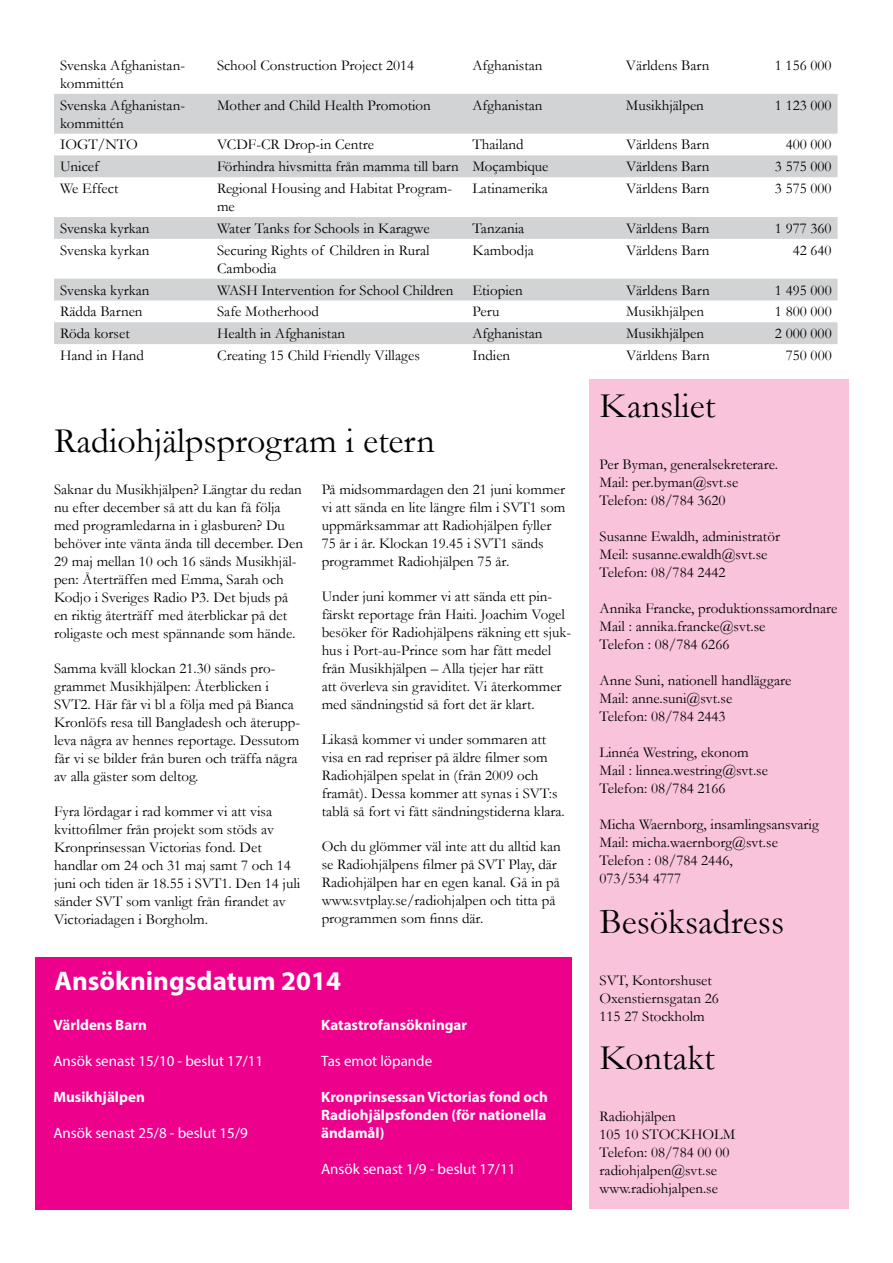
<style>
.page{position:relative;width:893px;height:1263px;background:#fff}
.page>*{position:absolute;margin:0;border:0;box-sizing:border-box;transform-origin:0 0}
.t1{font:36px "Garamond";color:#000}
.t2{font:700 27px "Myriad Pro";color:#fff}
.t3{font:15px/18px "Garamond";color:#000}
.t4{font:700 15px/18px "Myriad Pro";color:#fff;text-align:justify}
.t5{font:15px "Myriad Pro";color:#fff}
</style>
<div class="page">
<svg style="left:54px;top:94px;width:783px;height:250px"></svg>
<div style="left:589px;top:379px;width:260px;height:830px;background:#f8c3db"></div>
<div style="left:36px;top:957px;width:536px;height:253px;background:#ec008c"></div>
<p class="t3" style="left:60px;top:56px;width:127px">Svenska Afghanistan&shy;kommittén</p>
<p class="t3" style="left:217px;top:56px;width:199px">School Construction Project 2014</p>
<p class="t3" style="left:472px;top:56px;width:72px">Afghanistan</p>
<p class="t3" style="left:626px;top:56px;width:85px">Världens Barn</p>
<p class="t3" style="left:775px;top:56px;width:58px">1 156 000</p>
<p class="t3" style="left:60px;top:96px;width:127px">Svenska Afghanistan&shy;kommittén</p>
<p class="t3" style="left:217px;top:96px;width:215px">Mother and Child Health Promotion</p>
<p class="t3" style="left:472px;top:96px;width:72px">Afghanistan</p>
<p class="t3" style="left:626px;top:96px;width:79px">Musikhjälpen</p>
<p class="t3" style="left:775px;top:96px;width:58px">1 123 000</p>
<p class="t3" style="left:60px;top:135px;width:79px">IOGT/NTO</p>
<p class="t3" style="left:217px;top:135px;width:159px">VCDF-CR Drop-in Centre</p>
<p class="t3" style="left:472px;top:135px;width:53px">Thailand</p>
<p class="t3" style="left:626px;top:135px;width:85px">Världens Barn</p>
<p class="t3" style="left:786px;top:135px;width:47px">400 000</p>
<p class="t3" style="left:60px;top:157px;width:41px">Unicef</p>
<p class="t3" style="left:217px;top:157px;width:333px">Förhindra hivsmitta från mamma till barn Moçambique</p>
<p class="t3" style="left:626px;top:157px;width:85px">Världens Barn</p>
<p class="t3" style="left:775px;top:157px;width:58px">3 575 000</p>
<p class="t3" style="left:60px;top:179px;width:60px">We Effect</p>
<p class="t3" style="left:217px;top:179px;width:237px">Regional Housing and Habitat Program&shy;me</p>
<p class="t3" style="left:472px;top:179px;width:77px">Latinamerika</p>
<p class="t3" style="left:626px;top:179px;width:85px">Världens Barn</p>
<p class="t3" style="left:775px;top:179px;width:58px">3 575 000</p>
<p class="t3" style="left:60px;top:219px;width:91px">Svenska kyrkan</p>
<p class="t3" style="left:217px;top:219px;width:214px">Water Tanks for Schools in Karagwe</p>
<p class="t3" style="left:472px;top:219px;width:53px">Tanzania</p>
<p class="t3" style="left:626px;top:219px;width:85px">Världens Barn</p>
<p class="t3" style="left:775px;top:219px;width:58px">1 977 360</p>
<p class="t3" style="left:60px;top:241px;width:91px">Svenska kyrkan</p>
<p class="t3" style="left:217px;top:241px;width:214px">Securing Rights of Children in Rural<br>Cambodia</p>
<p class="t3" style="left:472px;top:241px;width:63px">Kambodja</p>
<p class="t3" style="left:626px;top:241px;width:85px">Världens Barn</p>
<p class="t3" style="left:793px;top:241px;width:40px">42 640</p>
<p class="t3" style="left:60px;top:280px;width:91px">Svenska kyrkan</p>
<p class="t3" style="left:217px;top:280px;width:238px">WASH Intervention for School Children</p>
<p class="t3" style="left:472px;top:280px;width:52px">Etiopien</p>
<p class="t3" style="left:626px;top:280px;width:85px">Världens Barn</p>
<p class="t3" style="left:775px;top:280px;width:58px">1 495 000</p>
<p class="t3" style="left:60px;top:302px;width:84px">Rädda Barnen</p>
<p class="t3" style="left:217px;top:302px;width:103px">Safe Motherhood</p>
<p class="t3" style="left:472px;top:302px;width:29px">Peru</p>
<p class="t3" style="left:626px;top:302px;width:79px">Musikhjälpen</p>
<p class="t3" style="left:775px;top:302px;width:58px">1 800 000</p>
<p class="t3" style="left:60px;top:324px;width:71px">Röda korset</p>
<p class="t3" style="left:217px;top:324px;width:129px">Health in Afghanistan</p>
<p class="t3" style="left:472px;top:324px;width:72px">Afghanistan</p>
<p class="t3" style="left:626px;top:324px;width:79px">Musikhjälpen</p>
<p class="t3" style="left:775px;top:324px;width:58px">2 000 000</p>
<p class="t3" style="left:60px;top:346px;width:85px">Hand in Hand</p>
<p class="t3" style="left:217px;top:346px;width:204px">Creating 15 Child Friendly Villages</p>
<p class="t3" style="left:472px;top:346px;width:39px">Indien</p>
<p class="t3" style="left:626px;top:346px;width:85px">Världens Barn</p>
<p class="t3" style="left:786px;top:346px;width:47px">750 000</p>
<h1 class="t1" style="left:600px;top:381px;width:117px">Kansliet</h1>
<h1 class="t1" style="left:54px;top:417px;width:382px">Radiohjälpsprogram i etern</h1>
<p class="t3" style="left:54px;top:480px;width:251px">Saknar du Musikhjälpen? Längtar du redan nu efter december så att du kan få följa med programledarna in i glasburen? Du behöver inte vänta ända till december. Den 29 maj mellan 10 och 16 sänds Musikhjäl&shy;pen: Återträffen med Emma, Sarah och Kodjo i Sveriges Radio P3. Det bjuds på en riktig återträff med återblickar på det roligaste och mest spännande som hände.</p>
<p class="t3" style="left:54px;top:659px;width:248px">Samma kväll klockan 21.30 sänds pro&shy;grammet Musikhjälpen: Återblicken i SVT2. Här får vi bl a följa med på Bianca Kronlöfs resa till Bangladesh och återupp&shy;leva några av hennes reportage. Dessutom får vi se bilder från buren och träffa några av alla gäster som deltog.</p>
<p class="t3" style="left:54px;top:802px;width:248px">Fyra lördagar i rad kommer vi att visa kvittofilmer från projekt som stöds av Kronprinsessan Victorias fond. Det handlar om 24 och 31 maj samt 7 och 14 juni och tiden är 18.55 i SVT1. Den 14 juli sänder SVT som vanligt från firandet av Victoriadagen i Borgholm.</p>
<p class="t3" style="left:322px;top:480px;width:245px">På midsommardagen den 21 juni kommer vi att sända en lite längre film i SVT1 som uppmärksammar att Radiohjälpen fyller 75 år i år. Klockan 19.45 i SVT1 sänds programmet Radiohjälpen 75 år.</p>
<p class="t3" style="left:322px;top:587px;width:251px">Under juni kommer vi att sända ett pin&shy;färskt reportage från Haiti. Joachim Vogel besöker för Radiohjälpens räkning ett sjuk&shy;hus i Port-au-Prince som har fått medel från Musikhjälpen – Alla tjejer har rätt<br>att överleva sin graviditet. Vi återkommer med sändningstid så fort det är klart.</p>
<p class="t3" style="left:322px;top:730px;width:245px">Likaså kommer vi under sommaren att visa en rad repriser på äldre filmer som Radiohjälpen spelat in (från 2009 och framåt). Dessa kommer att synas i SVT:s tablå så fort vi fått sändningstiderna klara.</p>
<p class="t3" style="left:322px;top:837px;width:241px">Och du glömmer väl inte att du alltid kan se Radiohjälpens filmer på SVT Play, där Radiohjälpen har en egen kanal. Gå in på www.svtplay.se/radiohjalpen och titta på programmen som finns där.</p>
<h2 class="t2" style="left:54px;top:963px;width:288px">Ansökningsdatum 2014</h2>
<p class="t4" style="left:54px;top:1015px;width:95px">Världens Barn</p>
<p class="t5" style="left:54px;top:1051px;width:211px">Ansök senast 15/10 - beslut 17/11</p>
<p class="t4" style="left:54px;top:1087px;width:93px">Musikhjälpen</p>
<p class="t5" style="left:54px;top:1123px;width:196px">Ansök senast 25/8 - beslut 15/9</p>
<p class="t4" style="left:321px;top:1015px;width:148px">Katastrofansökningar</p>
<p class="t5" style="left:321px;top:1051px;width:113px">Tas emot löpande</p>
<p class="t4" style="left:321px;top:1087px;width:228px">Kronprinsessan Victorias fond och Radiohjälpsfonden (för nationella ändamål)</p>
<p class="t5" style="left:321px;top:1159px;width:196px">Ansök senast 1/9 - beslut 17/11</p>
<p class="t3" style="left:600px;top:455px;width:180px">Per Byman, generalsekreterare.<br>Mail: per.byman@svt.se<br>Telefon: 08/784 3620</p>
<p class="t3" style="left:600px;top:527px;width:182px">Susanne Ewaldh, administratör<br>Meil: susanne.ewaldh@svt.se<br>Telefon: 08/784 2442</p>
<p class="t3" style="left:600px;top:599px;width:239px">Annika Francke, produktionssamordnare<br>Mail : annika.francke@svt.se<br>Telefon : 08/784 6266</p>
<p class="t3" style="left:600px;top:671px;width:193px">Anne Suni, nationell handläggare<br>Mail: anne.suni@svt.se<br>Telefon: 08/784 2443</p>
<p class="t3" style="left:600px;top:743px;width:170px">Linnéa Westring, ekonom<br>Mail : linnea.westring@svt.se<br>Telefon: 08/784 2166</p>
<p class="t3" style="left:600px;top:815px;width:221px">Micha Waernborg, insamlingsansvarig<br>Mail: micha.waernborg@svt.se<br>Telefon : 08/784 2446,<br>073/534 4777</p>
<h1 class="t1" style="left:600px;top:897px;width:186px">Besöksadress</h1>
<p class="t3" style="left:600px;top:971px;width:121px">SVT, Kontorshuset<br>Oxenstiernsgatan 26<br>115 27 Stockholm</p>
<h1 class="t1" style="left:600px;top:1034px;width:117px">Kontakt</h1>
<p class="t3" style="left:600px;top:1107px;width:137px">Radiohjälpen<br>105 10 STOCKHOLM<br>Telefon: 08/784 00 00 radiohjalpen@svt.se www.radiohjalpen.se</p>
</div>
